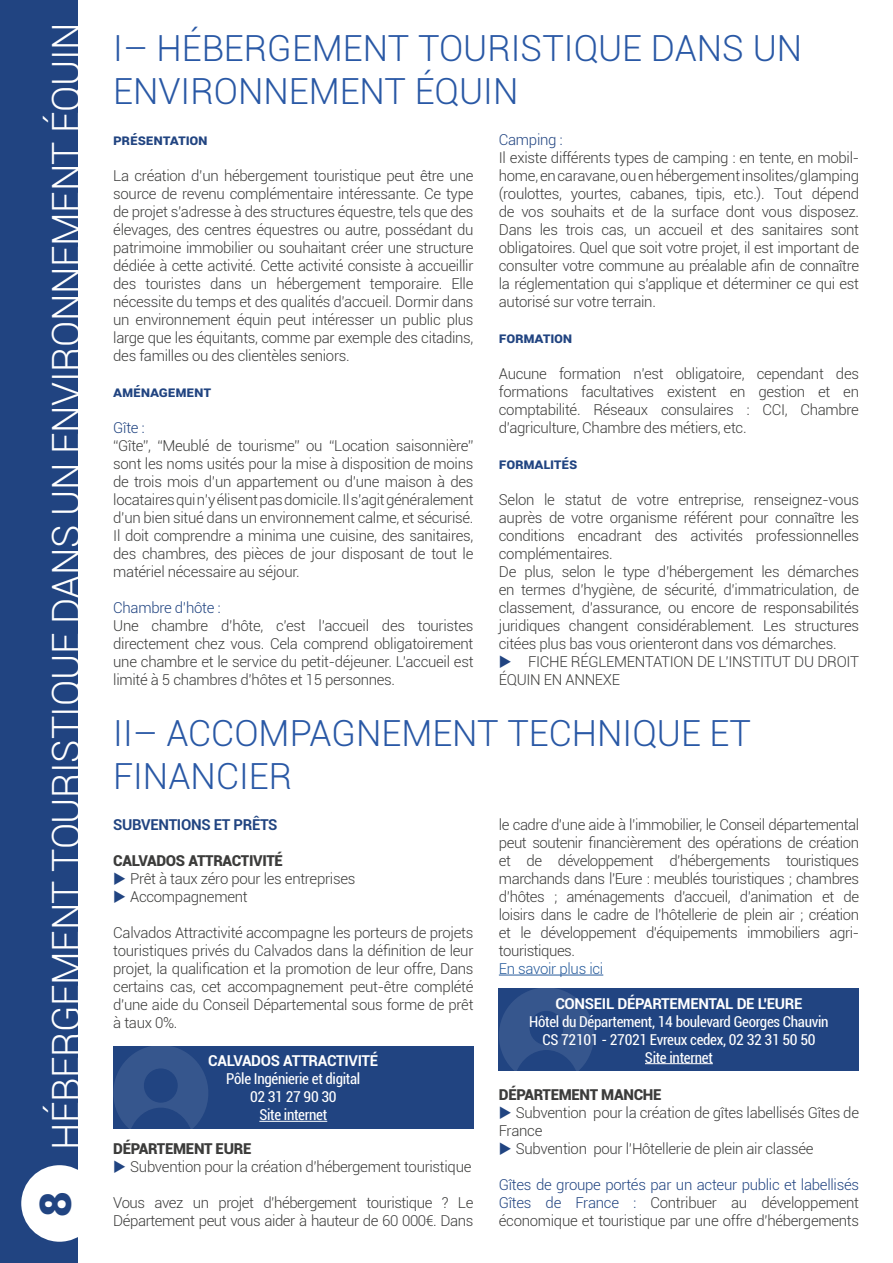
<style>
.page{position:relative;width:893px;height:1263px;background:#fff}
.page>*{position:absolute;margin:0;border:0;box-sizing:border-box;transform-origin:0 0}
.t1{font:300 39px "Roboto";letter-spacing:-.01em;color:#fff}
.t2{font:300 36px/43.2px "Roboto";color:#2958a5}
.t3{font:300 15px/18px "Roboto";letter-spacing:-.02em;color:#3c3c3b;text-align:justify}
.t4{font:condensed 15px/18px "Roboto";letter-spacing:-.02em;color:#fff;text-align:center}
.t5{font:700 15px "Roboto";letter-spacing:-.02em;color:#214481}
.t6{font:900 15px "Roboto";letter-spacing:-.02em;color:#3c3c3b}
.t7{font:700 15px "Roboto";letter-spacing:-.02em;color:#fff}
.t8{font:300 15px "Roboto";letter-spacing:-.02em;color:#214481}
.t9{font:300 15px "Roboto";letter-spacing:-.02em;color:#275b9b}
.s1{color:#214481}
</style>
<div class="page">
<div style="left:0;top:0;width:78px;height:1263px;background:#214481"></div>
<div style="left:21px;top:1165px;width:77px;height:77px;background:#fff;border-radius:50%"></div>
<div style="left:113px;top:1046px;width:360px;height:83px;background:#214481"></div>
<hr style="left:259px;top:1121px;width:68px;height:1px;background:#fff">
<div style="left:499px;top:989px;width:360px;height:82px;background:#214481"></div>
<hr style="left:645px;top:1063px;width:68px;height:1px;background:#fff">
<svg style="left:113px;top:1046px;width:95px;height:83px"></svg>
<svg style="left:499px;top:988px;width:95px;height:83px"></svg>
<hr style="left:499px;top:975px;width:104px;height:1px;background:#275b9b">
<h1 class="t1" style="left:39px;top:1217px;width:1196px;rotate:-90deg"><sup>8</sup> HÉBERGEMENT TOURISTIQUE DANS UN ENVIRONNEMENT ÉQUIN</h1>
<h2 class="t2" style="left:113px;top:25px;width:690px">I– HÉBERGEMENT TOURISTIQUE DANS UN<br>ENVIRONNEMENT ÉQUIN</h2>
<p class="t5" style="left:113px;top:129px;width:96px">Présentation</p>
<p class="t3" style="left:113px;top:166px;width:362px">La création d’un hébergement touristique peut être une source de revenu complémentaire intéressante. Ce type de projet s’adresse à des structures équestre, tels que des élevages, des centres équestres ou autre, possédant du patrimoine immobilier ou souhaitant créer une structure dédiée à cette activité. Cette activité consiste à accueillir des touristes dans un hébergement temporaire. Elle nécessite du temps et des qualités d’accueil. Dormir dans un environnement équin peut intéresser un public plus large que les équitants, comme par exemple des citadins, des familles ou des clientèles seniors.</p>
<p class="t5" style="left:113px;top:381px;width:100px">Aménagement</p>
<p class="t8" style="left:113px;top:418px;width:33px">Gîte :</p>
<p class="t3" style="left:113px;top:436px;width:362px">“Gîte”, “Meublé de tourisme” ou “Location saisonnière” sont les noms usités pour la mise à disposition de moins de trois mois d’un appartement ou d’une maison à des locataires qui n’y élisent pas domicile. Il s’agit généralement d’un bien situé dans un environnement calme, et sécurisé.<br>Il doit comprendre a minima une cuisine, des sanitaires, des chambres, des pièces de jour disposant de tout le matériel nécessaire au séjour.</p>
<p class="t8" style="left:113px;top:598px;width:109px">Chambre d’hôte :</p>
<p class="t3" style="left:113px;top:616px;width:362px">Une chambre d’hôte, c’est l’accueil des touristes directement chez vous. Cela comprend obligatoirement une chambre et le service du petit-déjeuner. L’accueil est limité à 5 chambres d’hôtes et 15 personnes.</p>
<p class="t8" style="left:499px;top:130px;width:65px">Camping :</p>
<p class="t3" style="left:499px;top:148px;width:362px">Il existe différents types de camping : en tente, en mobil&shy;home, en caravane, ou en hébergement insolites/glamping (roulottes, yourtes, cabanes, tipis, etc.). Tout dépend de vos souhaits et de la surface dont vous disposez.<br>Dans les trois cas, un accueil et des sanitaires sont obligatoires. Quel que soit votre projet, il est important de consulter votre commune au préalable afin de connaître la réglementation qui s’applique et déterminer ce qui est autorisé sur votre terrain.</p>
<p class="t5" style="left:499px;top:327px;width:75px">Formation</p>
<p class="t3" style="left:499px;top:364px;width:362px">Aucune formation n’est obligatoire, cependant des formations facultatives existent en gestion et en comptabilité. Réseaux consulaires : CCI, Chambre d'agriculture, Chambre des métiers, etc.</p>
<p class="t5" style="left:499px;top:453px;width:80px">Formalités</p>
<p class="t3" style="left:499px;top:490px;width:362px;text-align:left">Selon le statut de votre entreprise, renseignez-vous auprès de votre organisme référent pour connaître les conditions encadrant des activités professionnelles complémentaires.<br>De plus, selon le type d’hébergement les démarches en termes d’hygiène, de sécurité, d’immatriculation, de classement, d’assurance, ou encore de responsabilités juridiques changent considérablement. Les structures citées plus bas vous orienteront dans vos démarches.</p>
<p class="t3" style="left:499px;top:652px;width:362px;text-indent:29px">FICHE RÉGLEMENTATION DE L’INSTITUT DU DROIT<br>ÉQUIN EN ANNEXE</p>
<h2 class="t2" style="left:113px;top:710px;width:639px">II– ACCOMPAGNEMENT TECHNIQUE ET<br>FINANCIER</h2>
<p class="t5" style="left:113px;top:814px;width:166px">SUBVENTIONS ET PRÊTS</p>
<p class="t6" style="left:113px;top:850px;width:171px">CALVADOS ATTRACTIVITÉ</p>
<p class="t3" style="left:130px;top:869px;width:227px">Prêt à taux zéro pour les entreprises<br>Accompagnement</p>
<p class="t3" style="left:113px;top:923px;width:362px">Calvados Attractivité accompagne les porteurs de projets touristiques privés du Calvados dans la définition de leur projet, la qualification et la promotion de leur offre, Dans certains cas, cet accompagnement peut-être complété d'une aide du Conseil Départemental sous forme de prêt à taux 0%.</p>
<p class="t7" style="left:208px;top:1050px;width:171px">CALVADOS ATTRACTIVITÉ</p>
<p class="t4" style="left:226px;top:1069px;width:135px">Pôle Ingénierie et digital<br>02 31 27 90 30<br>Site internet</p>
<p class="t6" style="left:113px;top:1138px;width:140px">DÉPARTEMENT EURE</p>
<p class="t3" style="left:130px;top:1157px;width:343px">Subvention pour la création d’hébergement touristique</p>
<p class="t3" style="left:113px;top:1193px;width:362px">Vous avez un projet d’hébergement touristique ? Le<br>Département peut vous aider à hauteur de 60 000€. Dans</p>
<p class="t3" style="left:499px;top:815px;width:362px">le cadre d’une aide à l’immobilier, le Conseil départemental peut soutenir financièrement des opérations de création et de développement d’hébergements touristiques marchands dans l'Eure : meublés touristiques ; chambres d’hôtes ; aménagements d’accueil, d’animation et de loisirs dans le cadre de l’hôtellerie de plein air ; création et le développement d’équipements immobiliers agri&shy;touristiques.</p>
<p class="t9" style="left:499px;top:958px;width:106px">En savoir plus ici</p>
<p class="t7" style="left:555px;top:993px;width:249px">CONSEIL DÉPARTEMENTAL DE L'EURE</p>
<p class="t4" style="left:529px;top:1012px;width:301px">Hôtel du Département, 14 boulevard Georges Chauvin<br>CS 72101 - 27021 Evreux cedex, 02 32 31 50 50<br>Site internet</p>
<p class="t6" style="left:499px;top:1084px;width:164px">DÉPARTEMENT MANCHE</p>
<p class="t3" style="left:516px;top:1103px;width:345px">Subvention pour la création de gîtes labellisés Gîtes de</p>
<p class="t3" style="left:499px;top:1121px;width:45px">France</p>
<p class="t3" style="left:516px;top:1139px;width:299px">Subvention pour l’Hôtellerie de plein air classée</p>
<p class="t3" style="left:499px;top:1175px;width:362px"><span class="s1">Gîtes de groupe portés par un acteur public et labellisés Gîtes de France :</span> Contribuer au développement économique et touristique par une offre d'hébergements</p>
</div>
